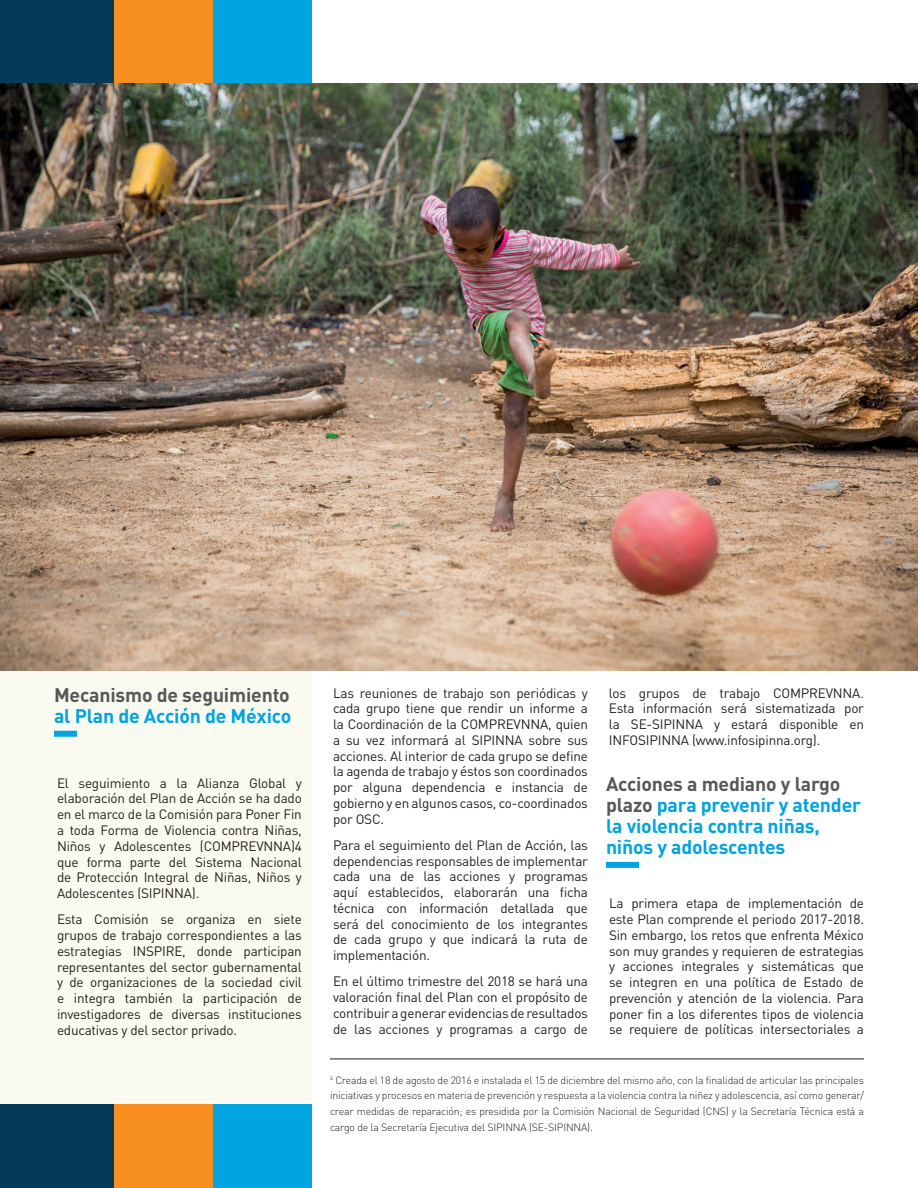
<style>
.page{position:relative;width:918px;height:1188px;background:#fff}
.page>*{position:absolute;margin:0;border:0;box-sizing:border-box;transform-origin:0 0}
.t1{font:700 19.5px/21px "DIN Pro";letter-spacing:-.01em;color:#00a4e1}
.t2{font:700 19.5px "DIN Pro";letter-spacing:-.01em;color:#57585a}
.t3{font:13.5px/15.8px "DIN Pro";letter-spacing:-.015em;color:#231f20;text-align:justify}
.t4{font:300 10.5px/15.9px "DIN Pro";letter-spacing:-.02em;color:#231f20;text-align:justify}
.s1{color:#57585a}
</style>
<div class="page">
<div style="left:1px;top:64px;width:311px;height:1086px;background:#fbfaf0"></div>
<div style="left:213px;top:0;width:99px;height:83px;background:#00a4e1"></div>
<div style="left:114px;top:0;width:99px;height:83px;background:#f68f20"></div>
<div style="left:1px;top:0;width:113px;height:83px;background:#063a59"></div>
<div style="left:213px;top:1105px;width:99px;height:83px;background:#00a4e1"></div>
<div style="left:114px;top:1105px;width:99px;height:83px;background:#f68f20"></div>
<div style="left:1px;top:1105px;width:113px;height:83px;background:#063a59"></div>
<img style="left:1px;top:83px;width:917px;height:588px">
<div style="left:54px;top:731px;width:23px;height:6px;background:#00a4e1"></div>
<hr style="left:330px;top:1059px;width:534px;height:1px;background:#231f20">
<div style="left:606px;top:862px;width:33px;height:6px;background:#00a4e1"></div>
<h1 class="t2" style="left:54px;top:682px;width:237px">Mecanismo de seguimiento</h1>
<h1 class="t1" style="left:54px;top:705px;width:239px">al Plan de Acción de México</h1>
<p class="t3" style="left:57px;top:774px;width:246px">El seguimiento a la Alianza Global y elaboración del Plan de Acción se ha dado en el marco de la Comisión para Poner Fin a toda Forma de Violencia contra Niñas, Niños y Adolescentes (COMPREVNNA)4 que forma parte del Sistema Nacional de Protección Integral de Niñas, Niños y Adolescentes (SIPINNA).</p>
<p class="t3" style="left:57px;top:911px;width:246px">Esta Comisión se organiza en siete grupos de trabajo correspondientes a las estrategias INSPIRE, donde participan representantes del sector gubernamental y de organizaciones de la sociedad civil e integra también la participación de investigadores de diversas instituciones educativas y del sector privado.</p>
<p class="t3" style="left:333px;top:684px;width:257px">Las reuniones de trabajo son periódicas y cada grupo tiene que rendir un informe a la Coordinación de la COMPREVNNA, quien a su vez informará al SIPINNA sobre sus acciones. Al interior de cada grupo se define la agenda de trabajo y éstos son coordinados por alguna dependencia e instancia de gobierno y en algunos casos, co-coordinados por OSC.</p>
<p class="t3" style="left:333px;top:837px;width:257px">Para el seguimiento del Plan de Acción, las dependencias responsables de implementar cada una de las acciones y programas aquí establecidos, elaborarán una ficha técnica con información detallada que será del conocimiento de los integrantes de cada grupo y que indicará la ruta de implementación.</p>
<p class="t3" style="left:333px;top:973px;width:257px">En el último trimestre del 2018 se hará una valoración final del Plan con el propósito de contribuir a generar evidencias de resultados de las acciones y programas a cargo de</p>
<p class="t3" style="left:609px;top:684px;width:257px">los grupos de trabajo COMPREVNNA.<br>Esta información será sistematizada por la SE-SIPINNA y estará disponible en INFOSIPINNA (www.infosipinna.org).</p>
<h1 class="t1" style="left:606px;top:773px;width:257px"><span class="s1">Acciones a mediano y largo plazo</span> para prevenir y atender la violencia contra niñas, niños y adolescentes</h1>
<p class="t3" style="left:609px;top:895px;width:257px">La primera etapa de implementación de este Plan comprende el periodo 2017-2018.<br>Sin embargo, los retos que enfrenta México son muy grandes y requieren de estrategias y acciones integrales y sistemáticas que se integren en una política de Estado de prevención y atención de la violencia. Para poner fin a los diferentes tipos de violencia se requiere de políticas intersectoriales a</p>
<p class="t4" style="left:330px;top:1071px;width:536px"><sup>4</sup> Creada el 18 de agosto de 2016 e instalada el 15 de diciembre del mismo año, con la finalidad de articular las principales iniciativas y procesos en materia de prevención y respuesta a la violencia contra la niñez y adolescencia, así como generar/ crear medidas de reparación; es presidida por la Comisión Nacional de Seguridad (CNS) y la Secretaría Técnica está a cargo de la Secretaría Ejecutiva del SIPINNA (SE-SIPINNA).</p>
</div>
